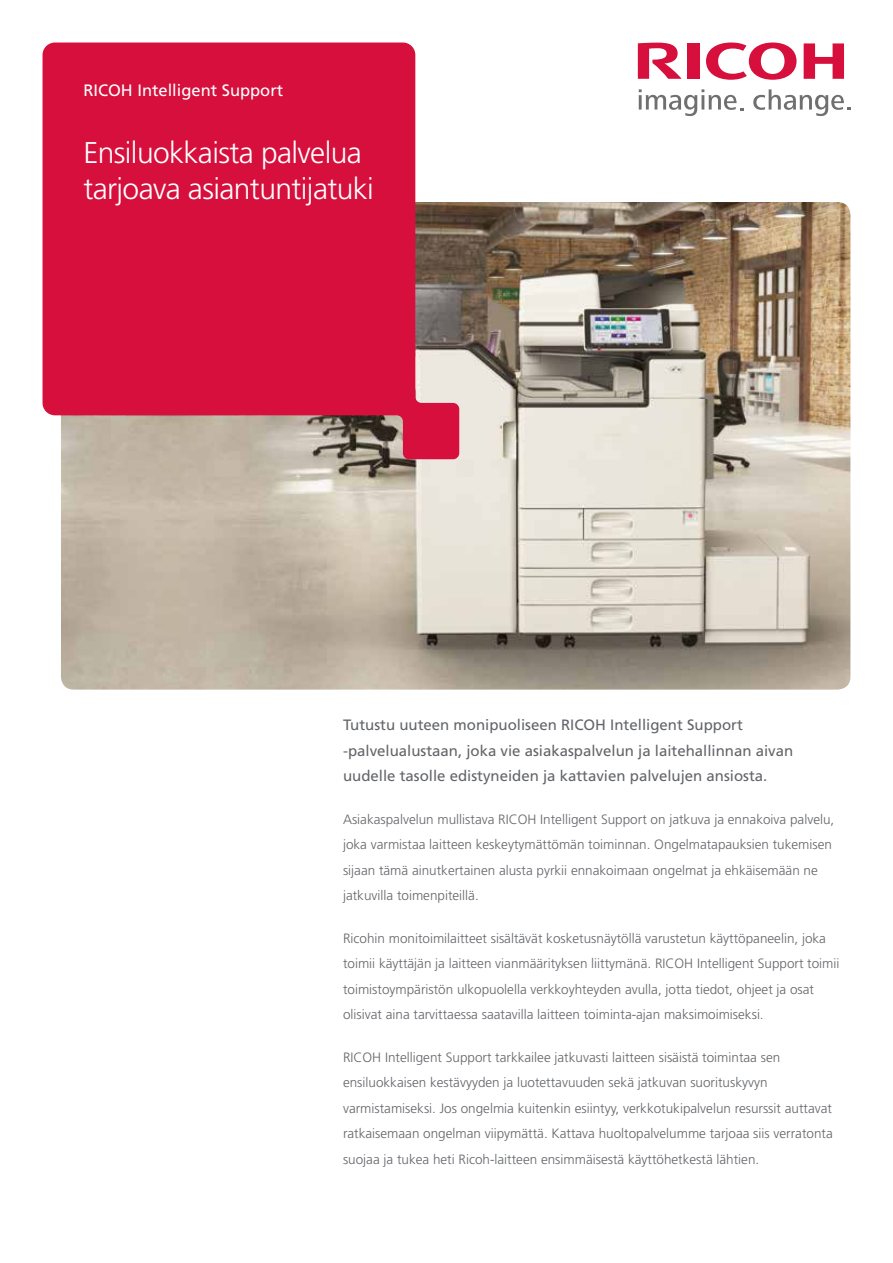
<style>
.page{position:relative;width:893px;height:1263px;background:#fff}
.page>*{position:absolute;margin:0;border:0;box-sizing:border-box;transform-origin:0 0}
.t1{font:300 30px/36px "Frutiger";letter-spacing:-.02em;color:#fff}
.t2{font:16.5px "Frutiger";color:#fff}
.t3{font:15px/25.5px "Frutiger";color:#636569}
.t4{font:300 13.5px/25.5px "Frutiger";color:#636569}
</style>
<div class="page">
<img style="left:61px;top:202px;width:789px;height:488px">
<svg style="left:706px;top:43px;width:90px;height:37px"></svg>
<svg style="left:804px;top:43px;width:40px;height:36px"></svg>
<div style="left:687px;top:43px;width:12px;height:36px;background:#d60f3c"></div>
<svg style="left:638px;top:43px;width:44px;height:36px"></svg>
<svg style="left:639px;top:89px;width:104px;height:27px"></svg>
<svg style="left:753px;top:89px;width:97px;height:27px"></svg>
<svg style="left:43px;top:43px;width:416px;height:416px;fill:#d60f3c"></svg>
<p class="t2" style="left:83px;top:80px;width:201px">RICOH Intelligent Support</p>
<h1 class="t1" style="left:83px;top:135px;width:292px">Ensiluokkaista palvelua tarjoava asiantuntijatuki</h1>
<p class="t3" style="left:343px;top:712px;width:452px">Tutustu uuteen monipuoliseen RICOH Intelligent Support -palvelualustaan, joka vie asiakaspalvelun ja laitehallinnan aivan uudelle tasolle edistyneiden ja kattavien palvelujen ansiosta.</p>
<p class="t4" style="left:343px;top:806px;width:493px">Asiakaspalvelun mullistava RICOH Intelligent Support on jatkuva ja ennakoiva palvelu, joka varmistaa laitteen keskeytymättömän toiminnan. Ongelmatapauksien tukemisen sijaan tämä ainutkertainen alusta pyrkii ennakoimaan ongelmat ja ehkäisemään ne jatkuvilla toimenpiteillä.</p>
<p class="t4" style="left:343px;top:925px;width:498px">Ricohin monitoimilaitteet sisältävät kosketusnäytöllä varustetun käyttöpaneelin, joka toimii käyttäjän ja laitteen vianmäärityksen liittymänä. RICOH Intelligent Support toimii toimistoympäristön ulkopuolella verkkoyhteyden avulla, jotta tiedot, ohjeet ja osat olisivat aina tarvittaessa saatavilla laitteen toiminta-ajan maksimoimiseksi.</p>
<p class="t4" style="left:343px;top:1044px;width:491px">RICOH Intelligent Support tarkkailee jatkuvasti laitteen sisäistä toimintaa sen ensiluokkaisen kestävyyden ja luotettavuuden sekä jatkuvan suorituskyvyn varmistamiseksi. Jos ongelmia kuitenkin esiintyy, verkkotukipalvelun resurssit auttavat ratkaisemaan ongelman viipymättä. Kattava huoltopalvelumme tarjoaa siis verratonta suojaa ja tukea heti Ricoh-laitteen ensimmäisestä käyttöhetkestä lähtien.</p>
</div>
